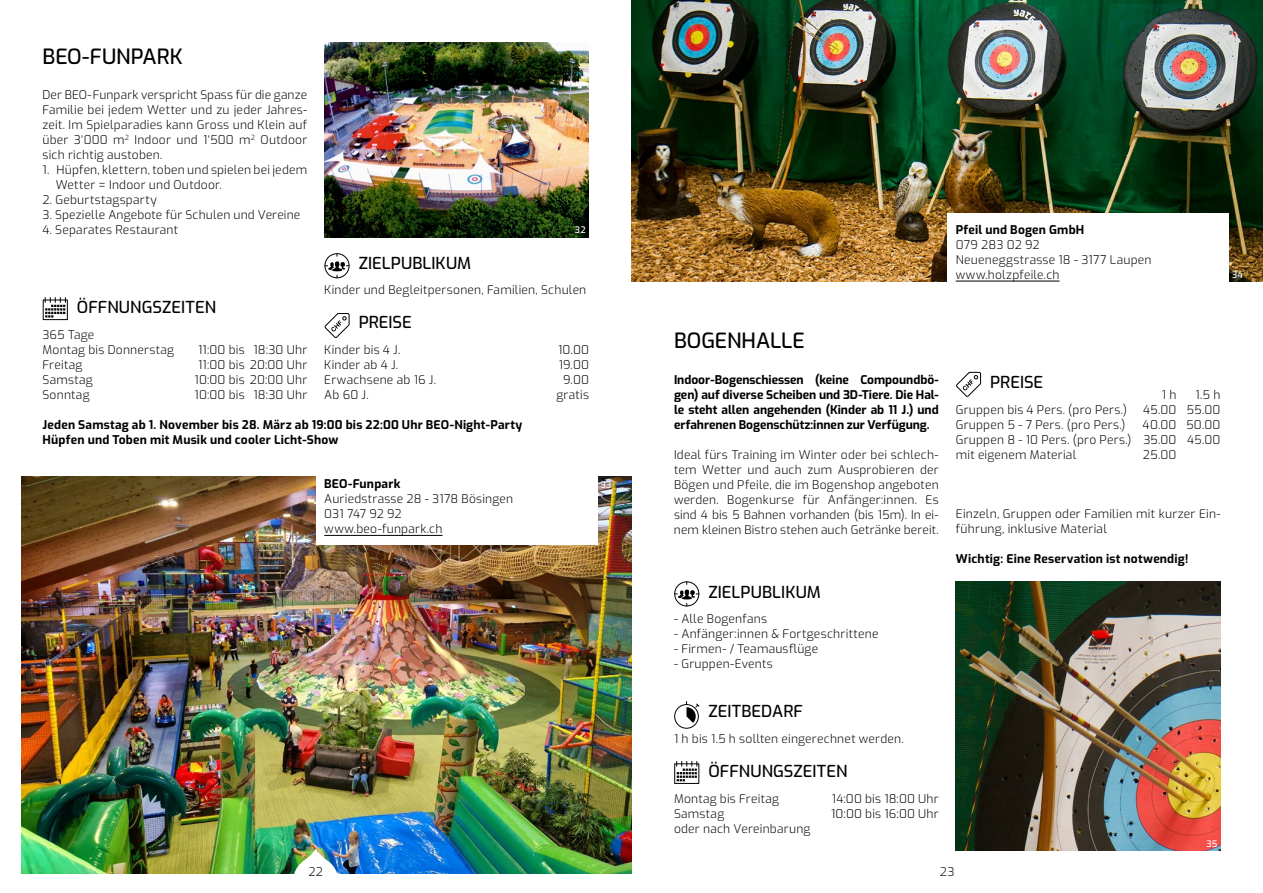
<style>
.page{position:relative;width:1263px;height:893px;background:#fff}
.page>*{position:absolute;margin:0;border:0;box-sizing:border-box;transform-origin:0 0}
.t1{font:500 21px "Exo";color:#000}
.t2{font:500 16.5px "Exo";letter-spacing:.005em;color:#000}
.t3{font:300 12px/15px "Exo";letter-spacing:.015em;color:#000}
.t4{font:700 12px/15px "Exo";letter-spacing:.015em;color:#000;text-align:justify}
.t5{font:500 9px "Exo";letter-spacing:.025em;color:#fff}
</style>
<div class="page">
<img style="left:21px;top:476px;width:610px;height:397px">
<img style="left:631px;top:0;width:632px;height:282px">
<img style="left:956px;top:581px;width:264px;height:269px">
<img style="left:324px;top:43px;width:265px;height:194px">
<svg style="left:290px;top:848px;width:51px;height:26px"></svg>
<svg style="left:955px;top:848px;width:17px;height:3px"></svg>
<div style="left:947px;top:214px;width:282px;height:83px;background:#fff"></div>
<div style="left:316px;top:461px;width:281px;height:84px;background:#fff"></div>
<hr style="left:324px;top:535px;width:118px;height:1px;background:#000">
<div style="left:43px;top:300px;width:25px;height:20px;border:1px solid #000"></div>
<svg style="left:45px;top:298px;width:21px;height:20px"></svg>
<hr style="left:956px;top:281px;width:103px;height:1px;background:#000">
<svg style="left:956px;top:372px;width:25px;height:25px"></svg>
<div style="left:674px;top:763px;width:25px;height:21px;border:1px solid #000"></div>
<svg style="left:676px;top:761px;width:21px;height:20px"></svg>
<div style="left:674px;top:704px;width:25px;height:25px;border:1px solid #000;border-radius:50%"></div>
<svg style="left:686px;top:701px;width:14px;height:22px"></svg>
<div style="left:674px;top:581px;width:25px;height:25px;border:1px solid #000;border-radius:50%"></div>
<svg style="left:675px;top:582px;width:24px;height:24px"></svg>
<svg style="left:324px;top:313px;width:26px;height:25px"></svg>
<div style="left:325px;top:253px;width:24px;height:25px;border:1px solid #000;border-radius:50%"></div>
<svg style="left:325px;top:254px;width:24px;height:24px"></svg>
<h1 class="t1" style="left:43px;top:40px;width:142px">BEO-FUNPARK</h1>
<p class="t3" style="left:43px;top:87px;width:266px;text-align:justify">Der BEO-Funpark verspricht Spass für die ganze Familie bei jedem Wetter und zu jeder Jahres&shy;zeit. Im Spielparadies kann Gross und Klein auf über 3‘000 m<sup>2</sup> Indoor und 1‘500 m<sup>2</sup> Outdoor sich richtig austoben.</p>
<p class="t3" style="left:56px;top:162px;width:253px;text-indent:-13px">1. Hüpfen, klettern, toben und spielen bei jedem<br>Wetter = Indoor und Outdoor.</p>
<p class="t3" style="left:43px;top:192px;width:116px">2. Geburtstagsparty</p>
<p class="t3" style="left:43px;top:207px;width:259px">3. Spezielle Angebote für Schulen und Vereine</p>
<p class="t3" style="left:43px;top:222px;width:137px">4. Separates Restaurant</p>
<p class="t5" style="left:575px;top:223px;width:12px">32</p>
<h2 class="t2" style="left:359px;top:250px;width:114px">ZIELPUBLIKUM</h2>
<p class="t3" style="left:324px;top:281px;width:264px">Kinder und Begleitpersonen, Familien, Schulen</p>
<h2 class="t2" style="left:77px;top:295px;width:141px">ÖFFNUNGSZEITEN</h2>
<p class="t3" style="left:43px;top:326px;width:133px">365 Tage<br>Montag bis Donnerstag<br>Freitag<br>Samstag<br>Sonntag</p>
<h2 class="t2" style="left:359px;top:310px;width:55px">PREISE</h2>
<p class="t3" style="left:324px;top:341px;width:113px">Kinder bis 4 J.<br>Kinder ab 4 J.<br>Erwachsene ab 16 J.<br>Ab 60 J.</p>
<p class="t4" style="left:43px;top:416px;width:481px">Jeden Samstag ab 1. November bis 28. März ab 19:00 bis 22:00 Uhr BEO-Night-Party<br>Hüpfen und Toben mit Musik und cooler Licht-Show</p>
<p class="t3" style="left:195px;top:341px;width:114px;text-align:right">18:30 Uhr<br>11:00 bis 20:00 Uhr<br>10:00 bis 20:00 Uhr<br>18:30 Uhr</p>
<p class="t3" style="left:198px;top:341px;width:48px">11:00 bis</p>
<p class="t3" style="left:195px;top:386px;width:52px">10:00 bis</p>
<p class="t3" style="left:556px;top:341px;width:34px;text-align:center">10.00<br>19.00<br>9.00 gratis</p>
<p class="t4" style="left:324px;top:476px;width:78px">BEO-Funpark</p>
<p class="t3" style="left:324px;top:491px;width:190px">Auriedstrasse 28 - 3178 Bösingen<br>031 747 92 92 www.beo-funpark.ch</p>
<p class="t5" style="left:601px;top:478px;width:12px">33</p>
<p class="t4" style="left:956px;top:221px;width:130px">Pfeil und Bogen GmbH</p>
<p class="t3" style="left:956px;top:237px;width:197px">079 283 02 92<br>Neueneggstrasse 18 - 3177 Laupen www.holzpfeile.ch</p>
<p class="t5" style="left:1232px;top:268px;width:13px">34</p>
<h1 class="t1" style="left:674px;top:325px;width:132px">BOGENHALLE</h1>
<p class="t4" style="left:674px;top:371px;width:266px">Indoor-Bogenschiessen (keine Compoundbö&shy;gen) auf diverse Scheiben und 3D-Tiere. Die Hal&shy;le steht allen angehenden (Kinder ab 11 J.) und erfahrenen Bogenschütz:innen zur Verfügung.</p>
<p class="t3" style="left:674px;top:446px;width:266px;text-align:justify">Ideal fürs Training im Winter oder bei schlech&shy;tem Wetter und auch zum Ausprobieren der Bögen und Pfeile, die im Bogenshop angeboten werden. Bogenkurse für Anfänger:innen. Es sind 4 bis 5 Bahnen vorhanden (bis 15m). In ei&shy;nem kleinen Bistro stehen auch Getränke bereit.</p>
<h2 class="t2" style="left:708px;top:579px;width:114px">ZIELPUBLIKUM</h2>
<p class="t3" style="left:674px;top:611px;width:94px">- Alle Bogenfans</p>
<p class="t3" style="left:674px;top:626px;width:206px">- Anfänger:innen &amp; Fortgeschrittene</p>
<p class="t3" style="left:674px;top:641px;width:146px">- Firmen- / Teamausflüge</p>
<p class="t3" style="left:674px;top:656px;width:100px">- Gruppen-Events</p>
<h2 class="t2" style="left:990px;top:370px;width:55px">PREISE</h2>
<p class="t3" style="left:956px;top:401px;width:177px">Gruppen bis 4 Pers. (pro Pers.)<br>Gruppen 5 - 7 Pers. (pro Pers.)<br>Gruppen 8 - 10 Pers. (pro Pers.) mit eigenem Material</p>
<p class="t3" style="left:1143px;top:386px;width:35px;text-align:justify;text-indent:19px">1 h 45.00<br>40.00<br>35.00<br>25.00</p>
<p class="t3" style="left:1186px;top:386px;width:36px;text-align:justify;text-indent:9px">1.5 h 55.00<br>50.00<br>45.00</p>
<p class="t3" style="left:956px;top:506px;width:266px">Einzeln, Gruppen oder Familien mit kurzer Ein&shy;führung, inklusive Material</p>
<p class="t4" style="left:956px;top:551px;width:234px">Wichtig: Eine Reservation ist notwendig!</p>
<h2 class="t2" style="left:708px;top:699px;width:96px">ZEITBEDARF</h2>
<p class="t3" style="left:674px;top:730px;width:231px">1 h bis 1.5 h sollten eingerechnet werden.</p>
<h2 class="t2" style="left:708px;top:759px;width:141px">ÖFFNUNGSZEITEN</h2>
<p class="t3" style="left:674px;top:790px;width:138px">Montag bis Freitag<br>Samstag<br>oder nach Vereinbarung</p>
<p class="t3" style="left:831px;top:790px;width:109px">14:00 bis 18:00 Uhr<br>10:00 bis 16:00 Uhr</p>
<p class="t3" style="left:308px;top:863px;width:16px">22</p>
<p class="t3" style="left:940px;top:863px;width:16px">23</p>
<p class="t5" style="left:1206px;top:837px;width:12px">35</p>
</div>
